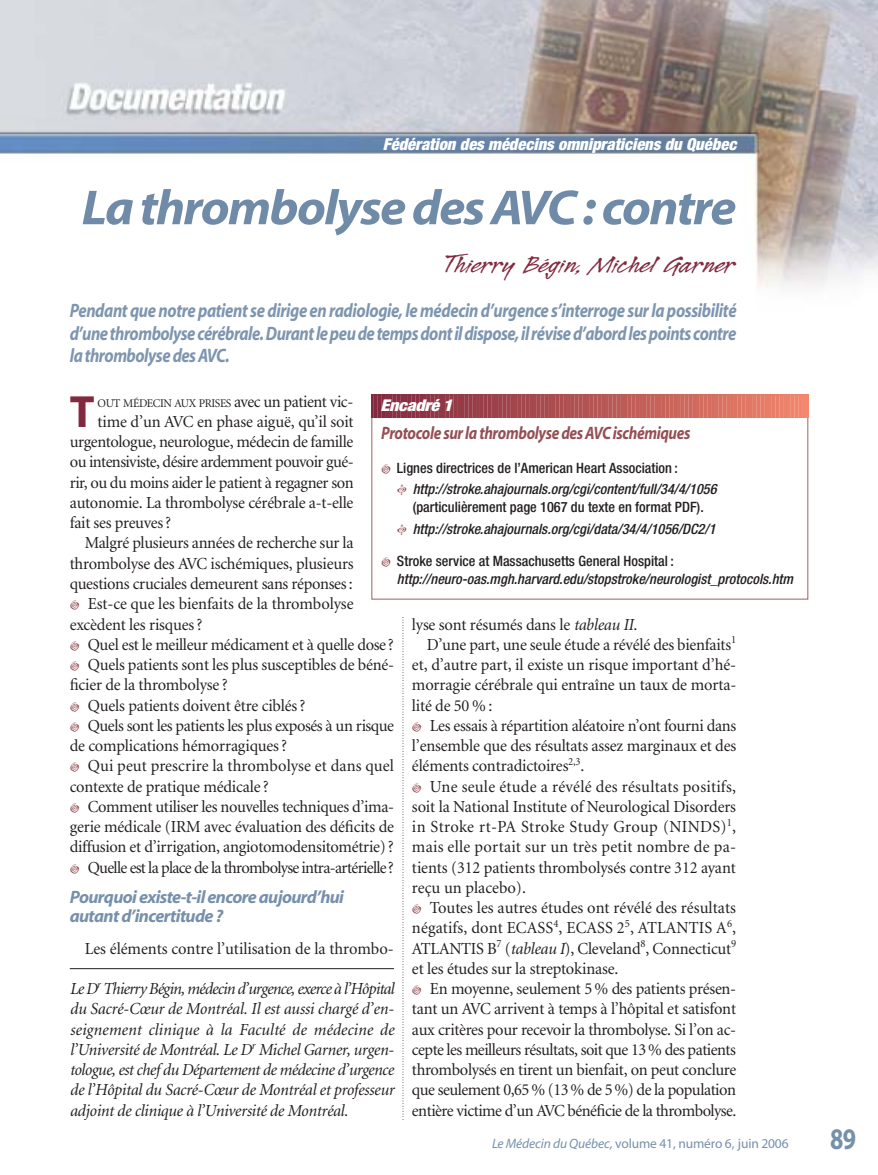
<style>
.page{position:relative;width:878px;height:1175px;background:#fff}
.page>*{position:absolute;margin:0;border:0;box-sizing:border-box;transform-origin:0 0}
.t1{font:italic 700 49.5px "Myriad";letter-spacing:-.035em;color:#6f8ba8;scale:1.05 1}
.t2{font:700 45.3px "Myriad";color:#82293f}
.t3{font:700 30px "Myriad";color:#7690ab;scale:.8 1}
.t4{font:27px "Legault Std";color:#82293f;scale:1.2 1}
.t5{font:italic 700 19.5px/22.5px "Myriad";letter-spacing:-.03em;color:#7d95af;text-align:justify;scale:.85 1}
.t6{font:italic 700 18px/19.5px "Myriad";letter-spacing:-.035em;color:#7690ab}
.t7{font:italic 700 18px "Myriad";letter-spacing:-.025em;color:#944f56;scale:.85 1}
.t8{font:16.8px/20.2px "Minion";letter-spacing:-.015em;color:#231f20;text-align:justify}
.t9{font:italic 16.8px/20.2px "Minion";letter-spacing:-.015em;color:#231f20;text-align:justify}
.t10{font:16.8px "Minion";letter-spacing:.015em;color:#231f20}
.t11{font:16.8px "Minion";letter-spacing:.005em;color:#231f20}
.t12{font:16.8px "Minion";letter-spacing:-.045em;color:#231f20}
.t13{font:16.8px "Minion";letter-spacing:.02em;color:#231f20}
.t14{font:italic 900 condensed 16.5px "Helvetica Neue";color:#fff}
.t15{font:italic 900 condensed 16.2px "Helvetica Neue";letter-spacing:-.015em;color:#fff;scale:1.11 1}
.t16{font:italic 500 condensed 14.25px "Helvetica Neue";color:#231f20}
.t17{font:500 condensed 14.25px "Helvetica Neue";color:#231f20}
.t18{font:13.5px "Myriad";letter-spacing:-.01em;color:#7690ab}
.t19{font:11.85px "Minion";letter-spacing:-.035em;color:#231f20}
.s1{font-size:16.8px}
.s2{font-style:italic}
</style>
<div class="page">
<img style="left:0;top:0;width:878px;height:287px">
<svg style="left:402px;top:617px;width:1px;height:503px"></svg>
<hr style="left:70px;top:968px;width:324px;height:1px;background:#231f20">
<svg style="left:371px;top:394px;width:437px;height:23px;background:#b85a59"></svg>
<p class="t14" style="left:383px;top:138px;width:355px">Fédération des médecins omnipraticiens du Québec</p>
<h1 class="t1" style="left:82px;top:189px;width:625px">La thrombolyse des AVC : contre</h1>
<h3 class="t4" style="left:443px;top:247px;width:246px">Thierry Bégin, Michel Garner</h3>
<p class="t5" style="left:70px;top:301px;width:786px">Pendant que notre patient se dirige en radiologie, le médecin d’urgence s’interroge sur la possibilité d’une thrombolyse cérébrale. Durant le peu de temps dont il dispose, il révise d’abord les points contre la thrombolyse des AVC.</p>
<h2 class="t2" style="left:70px;top:395px;width:26px">T</h2>
<p class="t19" style="left:98px;top:398px;width:257px">OUT MÉDECIN AUX PRISES <span class="s1">avec un patient vic-</span></p>
<p class="t15" style="left:380px;top:400px;width:67px">Encadré 1</p>
<p class="t8" style="left:70px;top:413px;width:285px;text-indent:28px">time d’un AVC en phase aiguë, qu’il soit urgentologue, neurologue, médecin de famille ou intensiviste, désire ardemment pouvoir gué&shy;rir, ou du moins aider le patient à regagner son autonomie. La thrombolyse cérébrale a-t-elle fait ses preuves ?</p>
<p class="t8" style="left:85px;top:534px;width:270px">Malgré plusieurs années de recherche sur la</p>
<p class="t8" style="left:70px;top:554px;width:285px">thrombolyse des AVC ischémiques, plusieurs</p>
<p class="t8" style="left:70px;top:575px;width:284px">questions cruciales demeurent sans réponses :</p>
<p class="t8" style="left:88px;top:595px;width:267px">Est-ce que les bienfaits de la thrombolyse</p>
<p class="t8" style="left:70px;top:615px;width:134px">excèdent les risques ?</p>
<p class="t8" style="left:88px;top:635px;width:307px">Quel est le meilleur médicament et à quelle dose ?</p>
<p class="t8" style="left:88px;top:656px;width:308px">Quels patients sont les plus susceptibles de béné-</p>
<p class="t8" style="left:70px;top:676px;width:159px">ficier de la thrombolyse ?</p>
<p class="t8" style="left:88px;top:696px;width:219px">Quels patients doivent être ciblés ?</p>
<p class="t8" style="left:88px;top:716px;width:308px">Quels sont les patients les plus exposés à un risque</p>
<p class="t8" style="left:70px;top:737px;width:219px">de complications hémorragiques ?</p>
<p class="t11" style="left:88px;top:759px;width:307px">Qui peut prescrire la thrombolyse et dans quel</p>
<p class="t8" style="left:70px;top:777px;width:200px">contexte de pratique médicale ?</p>
<p class="t8" style="left:88px;top:797px;width:308px">Comment utiliser les nouvelles techniques d’ima-</p>
<p class="t8" style="left:70px;top:818px;width:326px">gerie médicale (IRM avec évaluation des déficits de</p>
<p class="t8" style="left:70px;top:838px;width:325px">diffusion et d’irrigation, angiotomodensitométrie) ?</p>
<p class="t12" style="left:88px;top:860px;width:307px">Quelle est la place de la thrombolyse intra-artérielle?</p>
<p class="t6" style="left:70px;top:888px;width:276px">Pourquoi existe-t-il encore aujourd’hui autant d’incertitude?</p>
<p class="t8" style="left:85px;top:939px;width:310px">Les éléments contre l’utilisation de la thrombo-</p>
<p class="t7" style="left:381px;top:426px;width:365px">Protocole sur la thrombolyse des AVC ischémiques</p>
<p class="t17" style="left:397px;top:462px;width:282px">Lignes directrices de l’American Heart Association :</p>
<p class="t16" style="left:412px;top:484px;width:305px">http://stroke.ahajournals.org/cgi/content/full/34/4/1056</p>
<p class="t17" style="left:412px;top:502px;width:292px">(particulièrement page 1067 du texte en format PDF).</p>
<p class="t16" style="left:412px;top:524px;width:304px">http://stroke.ahajournals.org/cgi/data/34/4/1056/DC2/1</p>
<p class="t17" style="left:397px;top:555px;width:278px">Stroke service at Massachusetts General Hospital :</p>
<p class="t16" style="left:397px;top:573px;width:397px">http://neuro-oas.mgh.harvard.edu/stopstroke/neurologist_protocols.htm</p>
<p class="t8" style="left:412px;top:615px;width:227px">lyse sont résumés dans le <span class="s2">tableau II</span>.</p>
<p class="t8" style="left:427px;top:635px;width:311px">D’une part, une seule étude a révélé des bienfaits<sup>1</sup></p>
<p class="t8" style="left:412px;top:656px;width:326px">et, d’autre part, il existe un risque important d’hé-</p>
<p class="t8" style="left:412px;top:676px;width:326px">morragie cérébrale qui entraîne un taux de morta-</p>
<p class="t8" style="left:412px;top:696px;width:82px">lité de 50 % :</p>
<p class="t8" style="left:430px;top:716px;width:308px">Les essais à répartition aléatoire n’ont fourni dans</p>
<p class="t8" style="left:412px;top:737px;width:326px">l’ensemble que des résultats assez marginaux et des</p>
<p class="t8" style="left:412px;top:757px;width:174px">éléments contradictoires<sup>2,3</sup>.</p>
<p class="t10" style="left:430px;top:779px;width:307px">Une seule étude a révélé des résultats positifs,</p>
<p class="t8" style="left:412px;top:797px;width:325px">soit la National Institute of Neurological Disorders</p>
<p class="t13" style="left:412px;top:820px;width:326px">in Stroke rt-PA Stroke Study Group (NINDS)<sup>1</sup>,</p>
<p class="t10" style="left:412px;top:840px;width:325px">mais elle portait sur un très petit nombre de pa-</p>
<p class="t8" style="left:412px;top:858px;width:325px">tients (312 patients thrombolysés contre 312 ayant</p>
<p class="t8" style="left:412px;top:878px;width:115px">reçu un placebo).</p>
<p class="t8" style="left:430px;top:899px;width:307px">Toutes les autres études ont révélé des résultats</p>
<p class="t11" style="left:412px;top:921px;width:325px">négatifs, dont ECASS<sup>4</sup>, ECASS 2<sup>5</sup>, ATLANTIS A<sup>6</sup>,</p>
<p class="t8" style="left:412px;top:939px;width:325px">ATLANTIS B<sup>7</sup> (<span class="s2">tableau I</span>), Cleveland<sup>8</sup>, Connecticut<sup>9</sup></p>
<p class="t8" style="left:412px;top:959px;width:208px">et les études sur la streptokinase.</p>
<p class="t8" style="left:430px;top:980px;width:307px">En moyenne, seulement 5 % des patients présen-</p>
<p class="t8" style="left:412px;top:1000px;width:325px">tant un AVC arrivent à temps à l’hôpital et satisfont</p>
<p class="t8" style="left:412px;top:1020px;width:326px">aux critères pour recevoir la thrombolyse. Si l’on ac-</p>
<p class="t8" style="left:412px;top:1040px;width:325px">cepte les meilleurs résultats, soit que 13% des patients</p>
<p class="t8" style="left:412px;top:1061px;width:326px">thrombolysés en tirent un bienfait, on peut conclure</p>
<p class="t8" style="left:412px;top:1081px;width:325px">que seulement 0,65 % (13 % de 5 %) de la population</p>
<p class="t8" style="left:412px;top:1101px;width:326px">entière victime d’un AVC bénéficie de la thrombolyse.</p>
<p class="t18" style="left:492px;top:1138px;width:298px"><span class="s2">Le Médecin du Québec,</span> volume 41, numéro 6, juin 2006</p>
<p class="t9" style="left:70px;top:980px;width:326px">Le D<sup>r</sup> Thierry Bégin, médecin d’urgence, exerce à l’Hôpital du Sacré-Cœur de Montréal. Il est aussi chargé d’en&shy;seignement clinique à la Faculté de médecine de l’Université de Montréal. Le D<sup>r</sup> Michel Garner, urgen&shy;tologue, est chef du Département de médecine d’urgence de l’Hôpital du Sacré-Cœur de Montréal et professeur adjoint de clinique à l’Université de Montréal.</p>
<h3 class="t3" style="left:830px;top:1127px;width:34px">89</h3>
</div>
